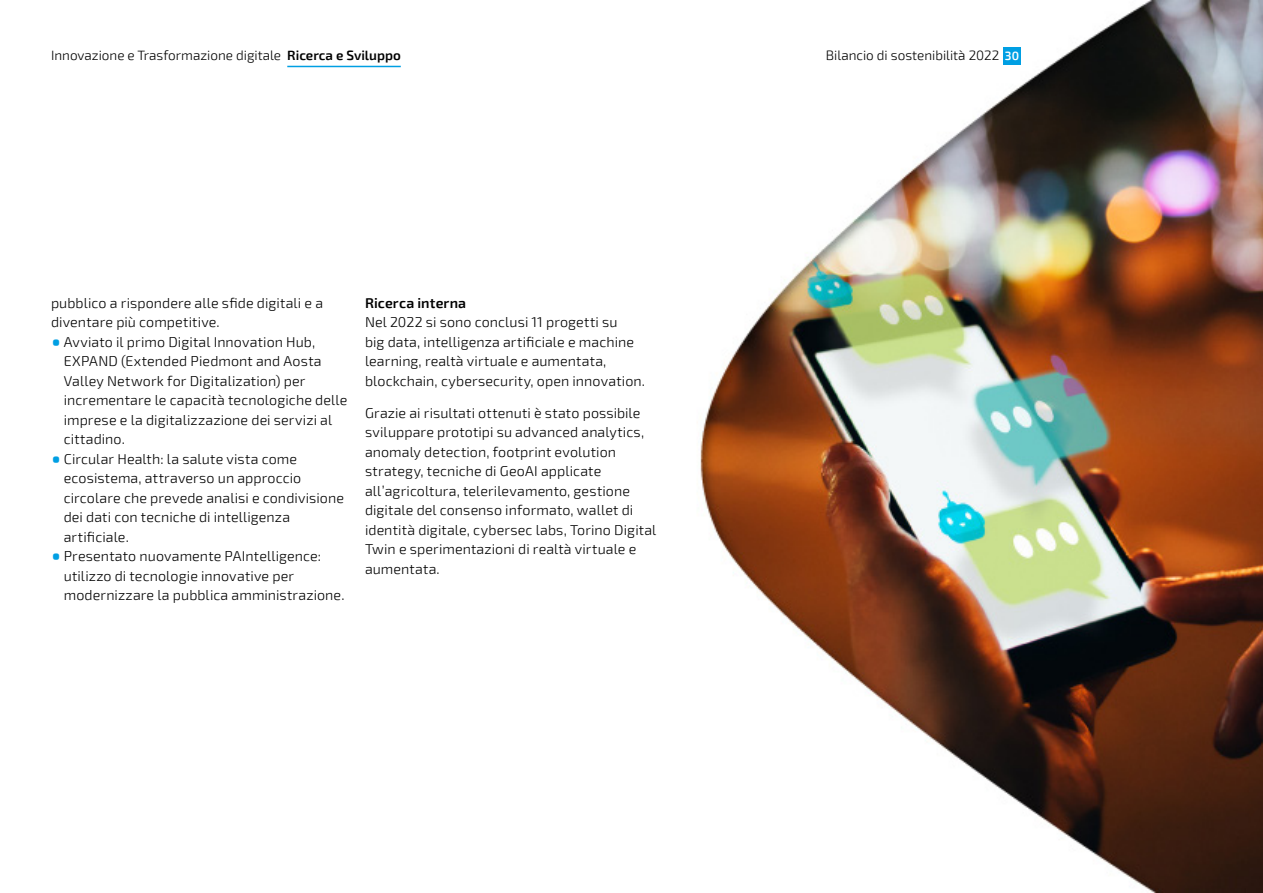
<style>
.page{position:relative;width:1263px;height:893px;background:#fff}
.page>*{position:absolute;margin:0;border:0;box-sizing:border-box;transform-origin:0 0}
.t1{font:300 14.25px/19.5px "Exo 2";letter-spacing:.01em;color:#000}
.t2{font:600 14.25px "Exo 2";letter-spacing:.01em;color:#000}
.t3{font:300 13.5px "Exo 2";color:#000}
.s1{font-weight:600}
.s2{font-weight:700;font-size:27px;color:#009fe3}
.s3{font-weight:600;font-size:12px;color:#fff}
</style>
<div class="page">
<img style="left:287px;top:0;width:976px;height:893px">
<div style="left:1003px;top:47px;width:17px;height:17px;background:#009fe3"></div>
<hr style="left:287px;top:66px;width:114px;height:1px;background:#009fe3">
<p class="t3" style="left:51px;top:48px;width:351px">Innovazione e Trasformazione digitale <span class="s1">Ricerca e Sviluppo</span></p>
<p class="t1" style="left:51px;top:293px;width:274px">pubblico a rispondere alle sfide digitali e a diventare più competitive.</p>
<p class="t1" style="left:64px;top:332px;width:285px;text-indent:-13px"><span class="s2">•</span> Avviato il primo Digital Innovation Hub, EXPAND (Extended Piedmont and Aosta Valley Network for Digitalization) per incrementare le capacità tecnologiche delle imprese e la digitalizzazione dei servizi al cittadino.</p>
<p class="t1" style="left:64px;top:449px;width:282px;text-indent:-13px"><span class="s2">•</span> Circular Health: la salute vista come ecosistema, attraverso un approccio circolare che prevede analisi e condivisione dei dati con tecniche di intelligenza artificiale.</p>
<p class="t1" style="left:64px;top:547px;width:282px;text-indent:-13px"><span class="s2">•</span> Presentato nuovamente PAIntelligence: utilizzo di tecnologie innovative per modernizzare la pubblica amministrazione.</p>
<p class="t2" style="left:365px;top:294px;width:103px">Ricerca interna</p>
<p class="t1" style="left:365px;top:313px;width:281px">Nel 2022 si sono conclusi 11 progetti su<br>big data, intelligenza artificiale e machine learning, realtà virtuale e aumentata, blockchain, cybersecurity, open innovation.</p>
<p class="t1" style="left:365px;top:403px;width:293px">Grazie ai risultati ottenuti è stato possibile sviluppare prototipi su advanced analytics, anomaly detection, footprint evolution strategy, tecniche di GeoAI applicate all’agricoltura, telerilevamento, gestione digitale del consenso informato, wallet di identità digitale, cybersec labs, Torino Digital Twin e sperimentazioni di realtà virtuale e aumentata.</p>
<p class="t3" style="left:826px;top:48px;width:195px">Bilancio di sostenibilità 2022 <span class="s3">30</span></p>
</div>
